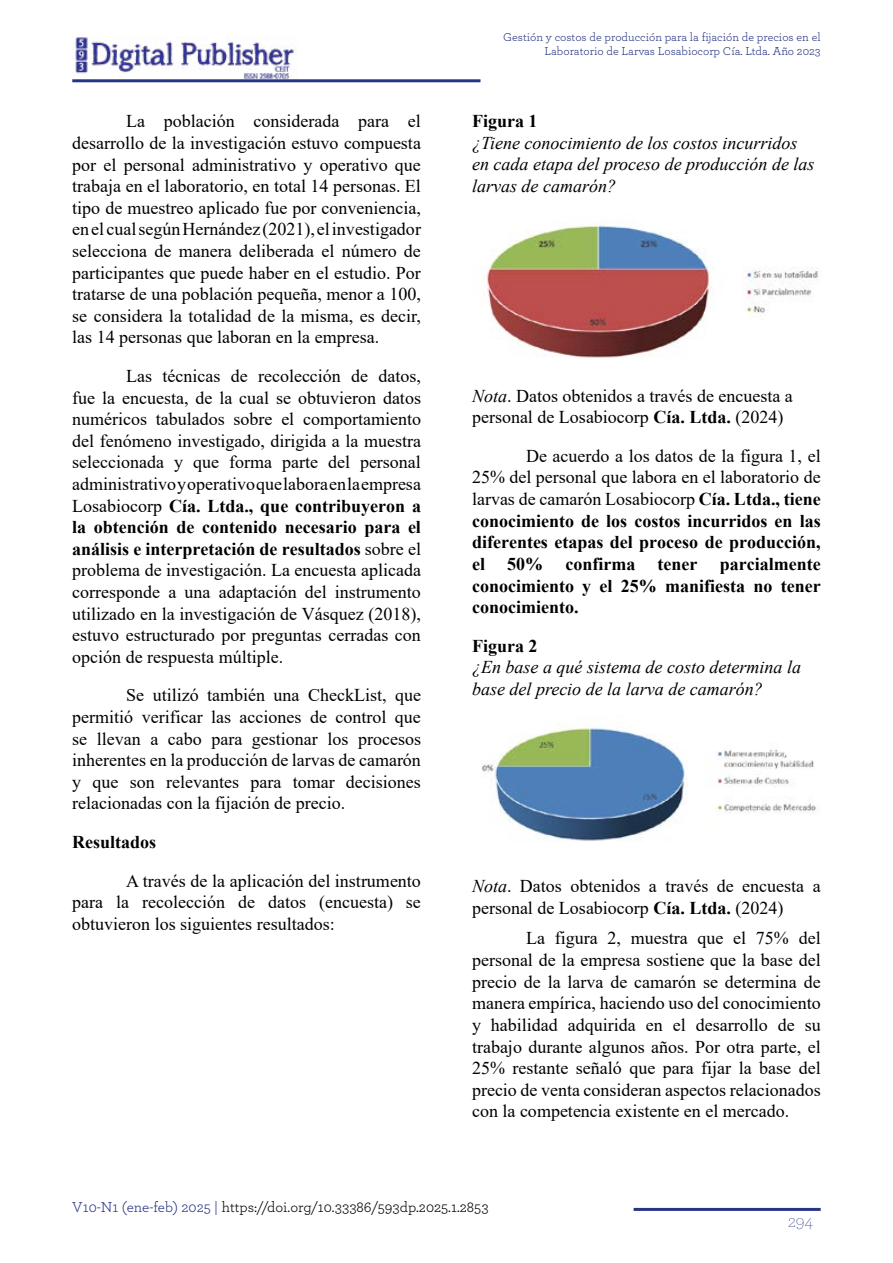
<style>
.page{position:relative;width:893px;height:1263px;background:#fff}
.page>*{position:absolute;margin:0;border:0;box-sizing:border-box;transform-origin:0 0}
.t1{font:18px/21.6px "Times New Roman";color:#000;text-align:justify}
.t2{font:700 18px/21.6px "Times New Roman";color:#000;text-align:justify}
.t3{font:italic 18px/21.6px "Times New Roman";color:#000}
.t4{font:200 18px "Archer";color:#283583}
.t5{font:15px "Archer";color:#000}
.t6{font:12px/14.4px "Archer";color:#283583;text-align:right}
.s1{font-weight:700}
.s2{font-style:italic}
.s3{font-weight:400}
.s4{color:#283583}
</style>
<div class="page">
<hr style="left:72px;top:79px;width:408px;height:3px;background:#283583">
<img style="left:75px;top:37px;width:219px;height:42px">
<hr style="left:634px;top:1208px;width:187px;height:3px;background:#283583">
<img style="left:486px;top:221px;width:332px;height:137px">
<img style="left:481px;top:720px;width:335px;height:121px">
<p class="t1" style="left:72px;top:110px;width:350px;text-indent:54px">La población considerada para el desarrollo de la investigación estuvo compuesta por el personal administrativo y operativo que trabaja en el laboratorio, en total 14 personas. El tipo de muestreo aplicado fue por conveniencia, en el cual según Hernández (2021), el investigador selecciona de manera deliberada el número de participantes que puede haber en el estudio. Por tratarse de una población pequeña, menor a 100, se considera la totalidad de la misma, es decir, las 14 personas que laboran en la empresa.</p>
<p class="t1" style="left:72px;top:364px;width:350px;text-indent:54px">Las técnicas de recolección de datos, fue la encuesta, de la cual se obtuvieron datos numéricos tabulados sobre el comportamiento del fenómeno investigado, dirigida a la muestra seleccionada y que forma parte del personal administrativo y operativo que labora en la empresa Losabiocorp <span class="s1">Cía. Ltda., que contribuyeron a la obtención de contenido necesario para el análisis e interpretación de resultados</span> sobre el problema de investigación. La encuesta aplicada corresponde a una adaptación del instrumento utilizado en la investigación de Vásquez (2018), estuvo estructurado por preguntas cerradas con opción de respuesta múltiple.</p>
<p class="t1" style="left:72px;top:684px;width:350px;text-indent:54px">Se utilizó también una CheckList, que permitió verificar las acciones de control que se llevan a cabo para gestionar los procesos inherentes en la producción de larvas de camarón y que son relevantes para tomar decisiones relacionadas con la fijación de precio.</p>
<p class="t2" style="left:72px;top:831px;width:86px">Resultados</p>
<p class="t1" style="left:72px;top:869px;width:350px;text-indent:54px">A través de la aplicación del instrumento para la recolección de datos (encuesta) se obtuvieron los siguientes resultados:</p>
<p class="t6" style="left:503px;top:29px;width:319px">Gestión y costos de producción para la fijación de precios en el<br>Laboratorio de Larvas Losabiocorp Cía. Ltda. Año 2023</p>
<p class="t2" style="left:472px;top:110px;width:67px">Figura 1</p>
<p class="t3" style="left:472px;top:131px;width:344px">¿Tiene conocimiento de los costos incurridos en cada etapa del proceso de producción de las larvas de camarón?</p>
<p class="t1" style="left:472px;top:384px;width:322px"><span class="s2">Nota</span>. Datos obtenidos a través de encuesta a personal de Losabiocorp <span class="s1">Cía. Ltda.</span> (2024)</p>
<p class="t2" style="left:472px;top:444px;width:350px;text-indent:54px"><span class="s3">De acuerdo a los datos de la figura 1, el 25% del personal que labora en el laboratorio de larvas de camarón Losabiocorp</span> Cía. Ltda., tiene conocimiento de los costos incurridos en las diferentes etapas del proceso de producción, el 50% confirma tener parcialmente conocimiento y el 25% manifiesta no tener conocimiento.</p>
<p class="t2" style="left:472px;top:634px;width:67px">Figura 2</p>
<p class="t3" style="left:472px;top:656px;width:330px">¿En base a qué sistema de costo determina la base del precio de la larva de camarón?</p>
<p class="t1" style="left:472px;top:875px;width:350px"><span class="s2">Nota</span>. Datos obtenidos a través de encuesta a personal de Losabiocorp <span class="s1">Cía. Ltda.</span> (2024)</p>
<p class="t1" style="left:472px;top:927px;width:350px;text-indent:54px">La figura 2, muestra que el 75% del personal de la empresa sostiene que la base del precio de la larva de camarón se determina de manera empírica, haciendo uso del conocimiento y habilidad adquirida en el desarrollo de su trabajo durante algunos años. Por otra parte, el 25% restante señaló que para fijar la base del precio de venta consideran aspectos relacionados con la competencia existente en el mercado.</p>
<p class="t5" style="left:72px;top:1196px;width:418px"><span class="s4">V10-N1 (ene-feb) 2025 |</span> https://doi.org/10.33386/593dp.2025.1.2853</p>
<p class="t4" style="left:788px;top:1209px;width:26px">294</p>
</div>
